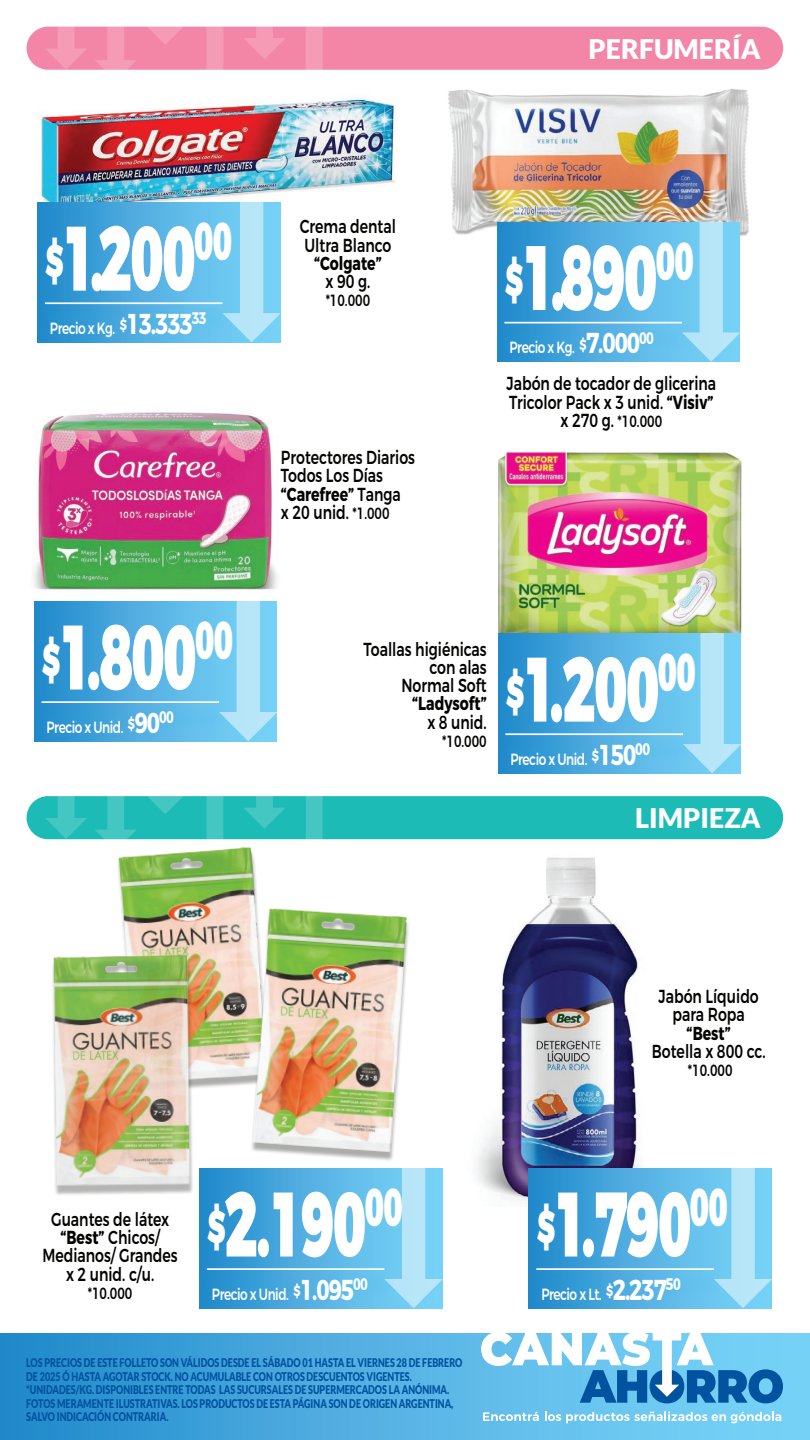
<style>
.page{position:relative;width:810px;height:1440px;background:#fff}
.page>*{position:absolute;margin:0;border:0;box-sizing:border-box;transform-origin:0 0}
.t1{font:900 91.28px "Montserrat";letter-spacing:-.025em;color:#fff;scale:.59 1}
.t2{font:900 27px "Lato";color:#fff}
.t3{font:500 18.83px/18.2px "Montserrat";color:#040503;scale:.75 1}
.t4{font:700 18.83px "Montserrat";color:#040503;scale:.75 1}
.t5{font:500 16.2px "Montserrat";letter-spacing:-.04em;color:#fff;scale:.75 1}
.t6{font:500 16.2px "Montserrat";color:#040503;scale:.75 1}
.t7{font:900 12px/13.5px "Lato";color:#0153a0;scale:.75 1}
.s1{font-weight:700;font-size:28.72px}
.s2{font-weight:700}
.s3{font-size:16.2px}
.s4{font-size:18.83px}
</style>
<div class="page">
<img style="left:476px;top:857px;width:175px;height:350px">
<img style="left:33px;top:412px;width:245px;height:190px">
<img style="left:38px;top:99px;width:359px;height:104px">
<div style="left:27px;top:27px;width:756px;height:43px;background:#f386a7;border-radius:22px"></div>
<div style="left:27px;top:796px;width:756px;height:43px;background:#1dbbb5;border-radius:22px"></div>
<svg style="left:45px;top:26px;width:42px;height:44px"></svg>
<svg style="left:95px;top:26px;width:42px;height:44px"></svg>
<svg style="left:144px;top:26px;width:42px;height:19px"></svg>
<svg style="left:194px;top:26px;width:42px;height:44px"></svg>
<svg style="left:243px;top:26px;width:43px;height:33px"></svg>
<svg style="left:293px;top:26px;width:42px;height:95px"></svg>
<svg style="left:45px;top:796px;width:42px;height:43px"></svg>
<svg style="left:95px;top:741px;width:42px;height:99px"></svg>
<svg style="left:144px;top:741px;width:42px;height:73px"></svg>
<svg style="left:293px;top:796px;width:42px;height:44px"></svg>
<div style="left:0;top:1334px;width:810px;height:106px;background:linear-gradient(to right,#268bcc,#80d8fa)"></div>
<svg style="left:481px;top:1333px;width:302px;height:70px"></svg>
<svg style="left:483px;top:1412px;width:56px;height:9px"></svg>
<svg style="left:545px;top:1411px;width:236px;height:12px"></svg>
<img style="left:448px;top:88px;width:301px;height:148px">
<img style="left:498px;top:452px;width:244px;height:183px">
<svg style="left:38px;top:203px;width:184px;height:139px;background:#49a9de"></svg>
<div style="left:36px;top:309px;width:195px;height:20px;background:#12c0f2;opacity:.33"></div>
<hr style="left:45px;top:302px;width:177px;height:2px;background:#fff">
<svg style="left:222px;top:202px;width:59px;height:140px;background:#8ed7f5"></svg>
<svg style="left:497px;top:222px;width:185px;height:140px;background:#49a9de"></svg>
<div style="left:496px;top:328px;width:194px;height:21px;background:#12c0f2;opacity:.33"></div>
<hr style="left:504px;top:322px;width:178px;height:1px;background:#fff">
<svg style="left:682px;top:221px;width:58px;height:141px;background:#8fd7f5"></svg>
<svg style="left:498px;top:634px;width:185px;height:139px;background:#48a8dd"></svg>
<div style="left:497px;top:740px;width:194px;height:20px;background:#12c0f2;opacity:.33"></div>
<hr style="left:505px;top:733px;width:178px;height:2px;background:#fff">
<svg style="left:683px;top:633px;width:58px;height:140px;background:#8fd7f5"></svg>
<svg style="left:34px;top:602px;width:160px;height:139px;background:#44a4db"></svg>
<div style="left:33px;top:708px;width:194px;height:20px;background:#12c0f2;opacity:.33"></div>
<hr style="left:42px;top:701px;width:177px;height:2px;background:#fff">
<svg style="left:194px;top:601px;width:92px;height:239px"></svg>
<img style="left:104px;top:839px;width:176px;height:249px">
<img style="left:239px;top:895px;width:170px;height:266px">
<img style="left:52px;top:939px;width:148px;height:263px">
<svg style="left:200px;top:1169px;width:184px;height:139px;background:#49a9de"></svg>
<div style="left:198px;top:1275px;width:195px;height:20px;background:#12c0f2;opacity:.33"></div>
<hr style="left:207px;top:1268px;width:177px;height:2px;background:#fff">
<svg style="left:384px;top:1168px;width:59px;height:140px;background:#8ed7f5"></svg>
<svg style="left:529px;top:1169px;width:185px;height:139px;background:#48a8dd"></svg>
<div style="left:528px;top:1275px;width:194px;height:20px;background:#12c0f2;opacity:.33"></div>
<hr style="left:536px;top:1268px;width:178px;height:2px;background:#fff">
<svg style="left:714px;top:1168px;width:58px;height:140px;background:#8fd7f5"></svg>
<h2 class="t2" style="left:589px;top:33px;width:174px">PERFUMERÍA</h2>
<h1 class="t1" style="left:46px;top:201px;width:318px"><sup>$</sup>1.200<sup>00</sup></h1>
<h3 class="t5" style="left:50px;top:318px;width:210px">Precio x Kg. <sup>$</sup><span class="s1">13.333</span><sup>33</sup></h3>
<h1 class="t1" style="left:42px;top:600px;width:325px"><sup>$</sup>1.800<sup>00</sup></h1>
<h3 class="t5" style="left:47px;top:717px;width:171px">Precio x Unid. <sup>$</sup><span class="s1">90</span><sup>00</sup></h3>
<h3 class="t3" style="left:300px;top:218px;width:130px">Crema dental<br>Ultra Blanco</h3>
<h3 class="t4" style="left:314px;top:252px;width:92px">“Colgate”</h3>
<h3 class="t3" style="left:326px;top:272px;width:61px">x 90 g.</h3>
<h3 class="t6" style="left:326px;top:291px;width:61px">*10.000</h3>
<h3 class="t3" style="left:281px;top:448px;width:180px">Protectores Diarios<br>Todos Los Días <span class="s2">“Carefree”</span> Tanga<br>x 20 unid. <span class="s3">*1.000</span></h3>
<h1 class="t1" style="left:505px;top:220px;width:321px"><sup>$</sup>1.890<sup>00</sup></h1>
<h3 class="t5" style="left:510px;top:338px;width:194px">Precio x Kg. <sup>$</sup><span class="s1">7.000</span><sup>00</sup></h3>
<h3 class="t3" style="left:507px;top:375px;width:281px">Jabón de tocador de glicerina<br>Tricolor Pack x 3 unid. <span class="s2">“Visiv”</span></h3>
<h3 class="t6" style="left:561px;top:411px;width:137px"><span class="s4">x 270 g.</span> *10.000</h3>
<h3 class="t3" style="left:364px;top:640px;width:166px;text-align:right">Toallas higiénicas con alas<br>Normal Soft</h3>
<h3 class="t4" style="left:412px;top:692px;width:101px">“Ladysoft”</h3>
<h3 class="t3" style="left:427px;top:713px;width:81px">x 8 unid.</h3>
<h3 class="t6" style="left:442px;top:731px;width:61px">*10.000</h3>
<h1 class="t1" style="left:506px;top:632px;width:323px"><sup>$</sup>1.200<sup>00</sup></h1>
<h3 class="t5" style="left:510px;top:749px;width:188px">Precio x Unid. <sup>$</sup><span class="s1">150</span><sup>00</sup></h3>
<h2 class="t2" style="left:635px;top:802px;width:127px">LIMPIEZA</h2>
<h3 class="t3" style="left:42px;top:1210px;width:182px;text-align:center">Guantes de látex <span class="s2">“Best”</span> Chicos/<br>Medianos/ Grandes x 2 unid. c/u.</h3>
<h3 class="t6" style="left:88px;top:1283px;width:61px">*10.000</h3>
<h1 class="t1" style="left:208px;top:1167px;width:332px"><sup>$</sup>2.190<sup>00</sup></h1>
<h3 class="t5" style="left:212px;top:1284px;width:210px">Precio x Unid. <sup>$</sup><span class="s1">1.095</span><sup>00</sup></h3>
<p class="t7" style="left:26px;top:1356px;width:583px">LOS PRECIOS DE ESTE FOLLETO SON VÁLIDOS DESDE EL SÁBADO 01 HASTA EL VIERNES 28 DE FEBRERO DE 2025 Ó HASTA AGOTAR STOCK. NO ACUMULABLE CON OTROS DESCUENTOS VIGENTES. *UNIDADES/KG. DISPONIBLES ENTRE TODAS LAS SUCURSALES DE SUPERMERCADOS LA ANÓNIMA.<br>FOTOS MERAMENTE ILUSTRATIVAS. LOS PRODUCTOS DE ESTA PÁGINA SON DE ORIGEN ARGENTINA, SALVO INDICACIÓN CONTRARIA.</p>
<h3 class="t3" style="left:659px;top:987px;width:135px;text-align:center">Jabón Líquido para Ropa</h3>
<h3 class="t4" style="left:687px;top:1021px;width:61px">“Best”</h3>
<h3 class="t3" style="left:652px;top:1042px;width:153px">Botella x 800 cc.</h3>
<h3 class="t6" style="left:688px;top:1060px;width:61px">*10.000</h3>
<h1 class="t1" style="left:537px;top:1167px;width:325px"><sup>$</sup>1.790<sup>00</sup></h1>
<h3 class="t5" style="left:541px;top:1284px;width:187px">Precio x Lt. <sup>$</sup><span class="s1">2.237</span><sup>50</sup></h3>
</div>
